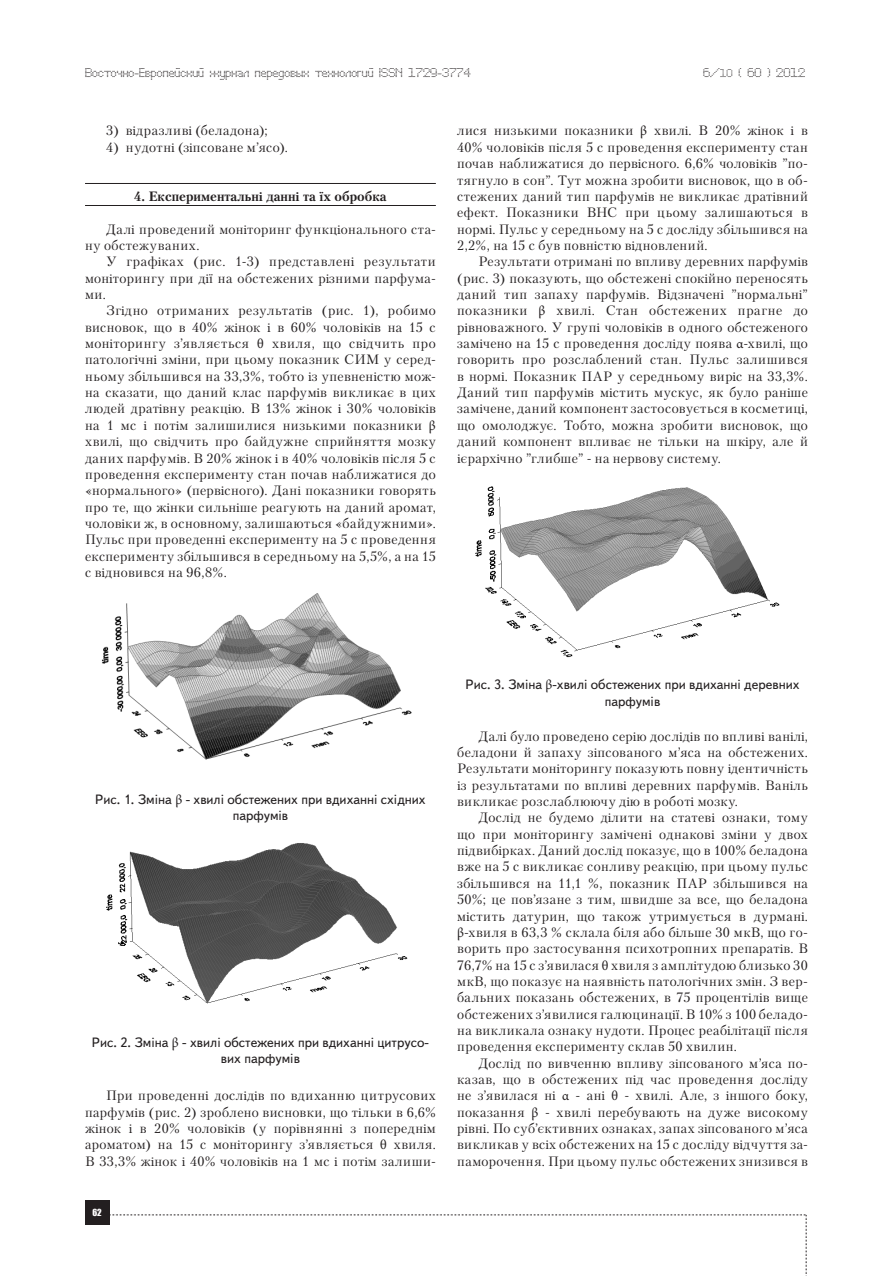
<style>
.page{position:relative;width:893px;height:1276px;background:#fff}
.page>*{position:absolute;margin:0;border:0;box-sizing:border-box;transform-origin:0 0}
.Text{font:13.5px/16.4px "Petersburg C";letter-spacing:.035em;color:#231f20;text-align:justify}
.risunok{font:13.5px/16.2px "Text Book C";color:#231f20;text-align:center}
.Punkt{font:700 13.5px "Petersburg C";color:#231f20}
.t1{font:12px "Perfo";letter-spacing:.015em;color:#231f20}
.t2{font:9px "Impact";color:#fff}
.s1{font-size:10.5px}
.s2{font-family:"Minion Pro"}
</style>
<div class="page">
<div style="left:85px;top:1200px;width:24px;height:25px;background:#231f20"></div>
<svg style="left:109px;top:1214px;width:698px;height:62px"></svg>
<hr style="left:85px;top:183px;width:351px;height:1px;background:#231f20">
<hr style="left:85px;top:205px;width:351px;height:1px;background:#231f20">
<img style="left:101px;top:593px;width:311px;height:167px">
<img style="left:106px;top:843px;width:302px;height:161px">
<img style="left:475px;top:486px;width:305px;height:172px">
<p class="t1" style="left:85px;top:65px;width:387px">Восточно-Европейский журнал передовых технологий ISSN 1729-3774</p>
<p class="t1" style="left:703px;top:65px;width:104px">6/<span class="s1">10</span> ( 60 ) 2012</p>
<p class="Text" style="left:106px;top:122px;width:163px">3) в<span class="s2">і</span>дразлив<span class="s2">і</span> (беладона);</p>
<p class="Text" style="left:106px;top:139px;width:183px">4) нудотн<span class="s2">і</span> (з<span class="s2">і</span>псоване м’ясо).</p>
<p class="Punkt" style="left:134px;top:188px;width:254px">4. Експериментальн<span class="s2">і</span> данн<span class="s2">і</span> та їх обробка</p>
<p class="Text" style="left:85px;top:220px;width:352px;text-indent:21px">Дал<span class="s2">і</span> проведений мон<span class="s2">і</span>торинг функц<span class="s2">і</span>онального ста&shy;ну обстежуваних.</p>
<p class="Text" style="left:85px;top:253px;width:352px;text-indent:21px">У граф<span class="s2">і</span>ках (рис. 1-3) представлен<span class="s2">і</span> результати мон<span class="s2">і</span>торингу при д<span class="s2">і</span>ї на обстежених р<span class="s2">і</span>зними парфума&shy;ми.</p>
<p class="Text" style="left:85px;top:302px;width:352px;text-indent:21px">Зг<span class="s2">і</span>дно отриманих результат<span class="s2">і</span>в (рис. 1), робимо висновок, що в 40% ж<span class="s2">і</span>нок <span class="s2">і</span> в 60% чолов<span class="s2">і</span>к<span class="s2">і</span>в на 15 с мон<span class="s2">і</span>торингу з’являється <span class="s2">θ</span> хвиля, що св<span class="s2">і</span>дчить про патолог<span class="s2">і</span>чн<span class="s2">і</span> зм<span class="s2">і</span>ни, при цьому показник СИМ у серед&shy;ньому зб<span class="s2">і</span>льшився на 33,3%, тобто <span class="s2">і</span>з упевнен<span class="s2">і</span>стю мож&shy;на сказати, що даний клас парфум<span class="s2">і</span>в викликає в цих людей драт<span class="s2">і</span>вну реакц<span class="s2">і</span>ю. В 13% ж<span class="s2">і</span>нок <span class="s2">і</span> 30% чолов<span class="s2">і</span>к<span class="s2">і</span>в на 1 мс <span class="s2">і</span> пот<span class="s2">і</span>м залишилися низькими показники <span class="s2">β </span>хвил<span class="s2">і</span>, що св<span class="s2">і</span>дчить про байдужне сприйняття мозку даних парфум<span class="s2">і</span>в. В 20% ж<span class="s2">і</span>нок <span class="s2">і</span> в 40% чолов<span class="s2">і</span>к<span class="s2">і</span>в п<span class="s2">і</span>сля 5 с проведення експерименту стан почав наближатися до «нормального» (перв<span class="s2">і</span>сного). Дан<span class="s2">і</span> показники говорять про те, що ж<span class="s2">і</span>нки сильн<span class="s2">і</span>ше реагують на даний аромат, чолов<span class="s2">і</span>ки ж, в основному, залишаються «байдужними».<br>Пульс при проведенн<span class="s2">і</span> експерименту на 5 с проведення експерименту зб<span class="s2">і</span>льшився в середньому на 5,5%, а на 15 с в<span class="s2">і</span>дновився на 96,8%.</p>
<p class="Text" style="left:457px;top:122px;width:352px">лися низькими показники <span class="s2">β</span> хвил<span class="s2">і</span>. В 20% ж<span class="s2">і</span>нок <span class="s2">і</span> в 40% чолов<span class="s2">і</span>к<span class="s2">і</span>в п<span class="s2">і</span>сля 5 с проведення експерименту стан почав наближатися до перв<span class="s2">і</span>сного. 6,6% чолов<span class="s2">і</span>к<span class="s2">і</span>в ”по&shy;тягнуло в сон”. Тут можна зробити висновок, що в об&shy;стежених даний тип парфум<span class="s2">і</span>в не викликає драт<span class="s2">і</span>вний ефект. Показники ВНС при цьому залишаються в норм<span class="s2">і</span>. Пульс у середньому на 5 с досл<span class="s2">і</span>ду зб<span class="s2">і</span>льшився на 2,2%, на 15 с був повн<span class="s2">і</span>стю в<span class="s2">і</span>дновлений.</p>
<p class="Text" style="left:457px;top:253px;width:352px;text-indent:21px">Результати отриман<span class="s2">і</span> по впливу деревних парфум<span class="s2">і</span>в (рис. 3) показують, що обстежен<span class="s2">і</span> спок<span class="s2">і</span>йно переносять даний тип запаху парфум<span class="s2">і</span>в. В<span class="s2">і</span>дзначен<span class="s2">і</span> ”нормальн<span class="s2">і</span>” показники <span class="s2">β</span> хвил<span class="s2">і</span>. Стан обстежених прагне до р<span class="s2">і</span>вноважного. У груп<span class="s2">і</span> чолов<span class="s2">і</span>к<span class="s2">і</span>в в одного обстеженого зам<span class="s2">і</span>чено на 15 с проведення досл<span class="s2">і</span>ду поява <span class="s2">α</span>-хвил<span class="s2">і</span>, що говорить про розслаблений стан. Пульс залишився в норм<span class="s2">і</span>. Показник ПАР у середньому вир<span class="s2">і</span>с на 33,3%.<br>Даний тип парфум<span class="s2">і</span>в м<span class="s2">і</span>стить мускус, як було ран<span class="s2">і</span>ше зам<span class="s2">і</span>чене, даний компонент застосовується в косметиц<span class="s2">і</span>, що омолоджує. Тобто, можна зробити висновок, що даний компонент впливає не т<span class="s2">і</span>льки на шк<span class="s2">і</span>ру, але й <span class="s2">і</span>єрарх<span class="s2">і</span>чно ”глибше” - на нервову систему.</p>
<p class="risunok" style="left:95px;top:791px;width:332px">Рис. 1. Зміна <span class="s2">β</span> - хвилі обстежених при вдиханні східних парфумів</p>
<p class="risunok" style="left:92px;top:1034px;width:339px">Рис. 2. Зміна <span class="s2">β</span> - хвилі обстежених при вдиханні цитрусо&shy;вих парфумів</p>
<p class="Text" style="left:85px;top:1087px;width:352px;text-indent:21px">При проведенн<span class="s2">і</span> досл<span class="s2">і</span>д<span class="s2">і</span>в по вдиханню цитрусових парфум<span class="s2">і</span>в (рис. 2) зроблено висновки, що т<span class="s2">і</span>льки в 6,6% ж<span class="s2">і</span>нок <span class="s2">і</span> в 20% чолов<span class="s2">і</span>к<span class="s2">і</span>в (у пор<span class="s2">і</span>внянн<span class="s2">і</span> з попередн<span class="s2">і</span>м ароматом) на 15 с мон<span class="s2">і</span>торингу з’являється <span class="s2">θ</span> хвиля.<br>В 33,3% ж<span class="s2">і</span>нок <span class="s2">і</span> 40% чолов<span class="s2">і</span>к<span class="s2">і</span>в на 1 мс <span class="s2">і</span> пот<span class="s2">і</span>м залиши-</p>
<p class="t2" style="left:93px;top:1207px;width:11px">62</p>
<p class="risunok" style="left:465px;top:677px;width:335px">Рис. 3. Зміна <span class="s2">β</span>-хвилі обстежених при вдиханні деревних парфумів</p>
<p class="Text" style="left:457px;top:727px;width:352px;text-indent:21px">Дал<span class="s2">і</span> було проведено сер<span class="s2">і</span>ю досл<span class="s2">і</span>д<span class="s2">і</span>в по вплив<span class="s2">і</span> ван<span class="s2">і</span>л<span class="s2">і</span>, беладони й запаху з<span class="s2">і</span>псованого м’яса на обстежених.<br>Результати мон<span class="s2">і</span>торингу показують повну <span class="s2">і</span>дентичн<span class="s2">і</span>сть <span class="s2">і</span>з результатами по вплив<span class="s2">і</span> деревних парфум<span class="s2">і</span>в. Ван<span class="s2">і</span>ль викликає розслаблюючу д<span class="s2">і</span>ю в робот<span class="s2">і</span> мозку.</p>
<p class="Text" style="left:457px;top:809px;width:352px;text-indent:21px">Досл<span class="s2">і</span>д не будемо д<span class="s2">і</span>лити на статев<span class="s2">і</span> ознаки, тому що при мон<span class="s2">і</span>торингу зам<span class="s2">і</span>чен<span class="s2">і</span> однаков<span class="s2">і</span> зм<span class="s2">і</span>ни у двох п<span class="s2">і</span>двиб<span class="s2">і</span>рках. Даний досл<span class="s2">і</span>д показує, що в 100% беладона вже на 5 с викликає сонливу реакц<span class="s2">і</span>ю, при цьому пульс зб<span class="s2">і</span>льшився на 11,1 %, показник ПАР зб<span class="s2">і</span>льшився на 50%; це пов’язане з тим, швидше за все, що беладона м<span class="s2">і</span>стить датурин, що також утримується в дурман<span class="s2">і</span>. <span class="s2">β</span>-хвиля в 63,3 % склала б<span class="s2">і</span>ля або б<span class="s2">і</span>льше 30 мкВ, що го&shy;ворить про застосування психотропних препарат<span class="s2">і</span>в. В 76,7% на 15 с з’явилася <span class="s2">θ</span> хвиля з ампл<span class="s2">і</span>тудою близько 30 мкВ, що показує на наявн<span class="s2">і</span>сть патолог<span class="s2">і</span>чних зм<span class="s2">і</span>н. З вер&shy;бальних показань обстежених, в 75 процент<span class="s2">і</span>л<span class="s2">і</span>в вище обстежених з’явилися галюцинац<span class="s2">і</span>ї. В 10% з 100 беладо&shy;на викликала ознаку нудоти. Процес реаб<span class="s2">і</span>л<span class="s2">і</span>тац<span class="s2">і</span>ї п<span class="s2">і</span>сля проведення експерименту склав 50 хвилин.</p>
<p class="Text" style="left:457px;top:1054px;width:352px;text-indent:21px">Досл<span class="s2">і</span>д по вивченню впливу з<span class="s2">і</span>псованого м’яса по&shy;казав, що в обстежених п<span class="s2">і</span>д час проведення досл<span class="s2">і</span>ду не з’явилася н<span class="s2">і α</span> - ан<span class="s2">і θ</span> - хвил<span class="s2">і</span>. Але, з <span class="s2">і</span>ншого боку, показання <span class="s2">β</span> - хвил<span class="s2">і</span> перебувають на дуже високому р<span class="s2">і</span>вн<span class="s2">і</span>. По суб’єктивних ознаках, запах з<span class="s2">і</span>псованого м’яса викликав у вс<span class="s2">і</span>х обстежених на 15 с досл<span class="s2">і</span>ду в<span class="s2">і</span>дчуття за&shy;паморочення. При цьому пульс обстежених знизився в</p>
</div>
